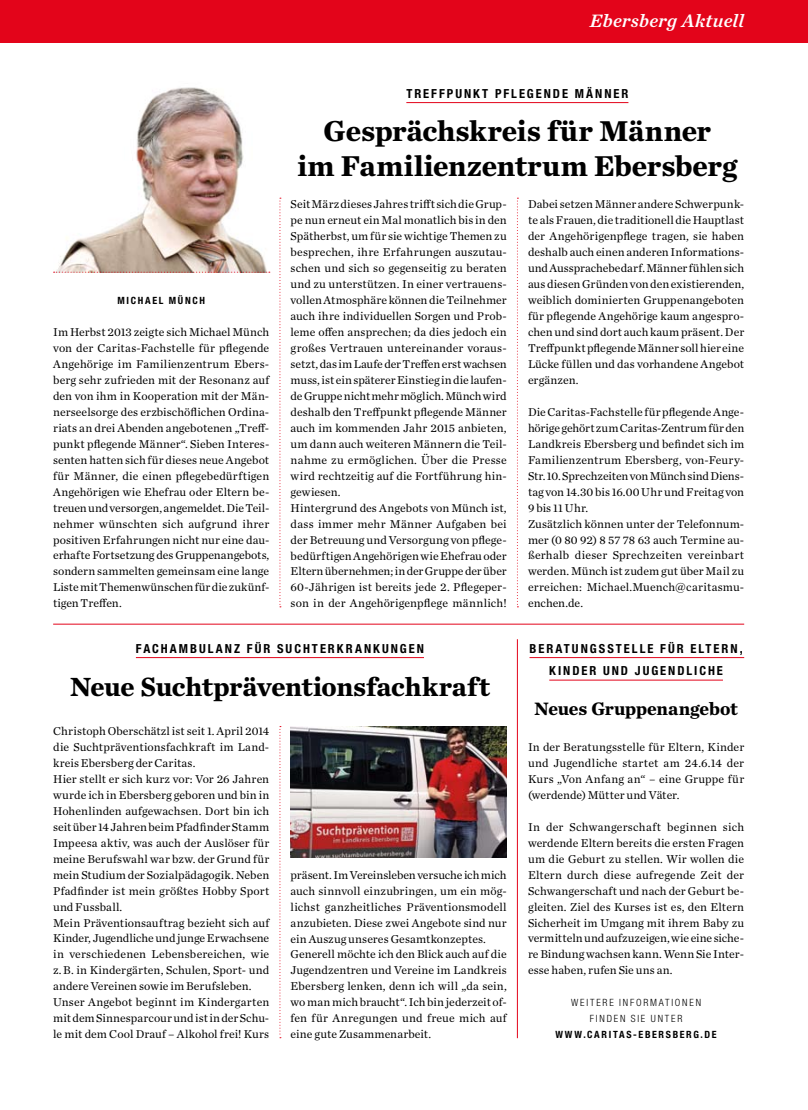
<style>
.page{position:relative;width:808px;height:1110px;background:#fff}
.page>*{position:absolute;margin:0;border:0;box-sizing:border-box;transform-origin:0 0}
.t1{font:700 30px/35px "Chronicle Text G1";letter-spacing:-.005em;color:#000;text-align:center}
.t2{font:700 27.5px "Chronicle Text G1";letter-spacing:-.015em;color:#000}
.t3{font:700 18.75px "Chronicle Text G1";letter-spacing:-.01em;color:#000}
.t4{font:italic 18.75px "Chronicle Text G1 Semi";letter-spacing:.015em;color:#fff}
.t5{font:700 condensed 12.5px/22.5px "Helvetica Neue LT Std";letter-spacing:.16em;color:#000;text-align:center}
.t6{font:11.88px/16px "Chronicle Text G1";letter-spacing:.005em;color:#000;text-align:justify}
.t7{font:700 condensed 10px "Helvetica Neue LT Std";letter-spacing:.165em;color:#000}
.t8{font:300 condensed 10px/16px "Helvetica Neue LT Std";letter-spacing:.18em;color:#000;text-align:center}
</style>
<div class="page">
<div style="left:0;top:0;width:808px;height:43px;background:#e3041a"></div>
<svg style="left:279px;top:726px;width:2px;height:309px"></svg>
<svg style="left:279px;top:198px;width:2px;height:409px"></svg>
<svg style="left:517px;top:198px;width:1px;height:409px"></svg>
<hr style="left:517px;top:639px;width:1px;height:398px;background:#e3041a">
<hr style="left:406px;top:102px;width:222px;height:1px;background:#e3041a">
<img style="left:291px;top:726px;width:216px;height:131px">
<img style="left:53px;top:87px;width:214px;height:185px">
<svg style="left:54px;top:271px;width:216px;height:1px"></svg>
<hr style="left:53px;top:623px;width:691px;height:1px;background:#e3041a">
<hr style="left:136px;top:657px;width:288px;height:1px;background:#e3041a">
<hr style="left:529px;top:657px;width:215px;height:1px;background:#e3041a">
<hr style="left:549px;top:679px;width:174px;height:1px;background:#e3041a">
<h3 class="t4" style="left:590px;top:6px;width:156px">Ebersberg Aktuell</h3>
<p class="t7" style="left:117px;top:294px;width:89px">MICHAEL MÜNCH</p>
<p class="t6" style="left:53px;top:323px;width:218px">Im Herbst 2013 zeigte sich Michael Münch von der Caritas-Fachstelle für pflegende Angehörige im Familienzentrum Ebers&shy;berg sehr zufrieden mit der Resonanz auf den von ihm in Kooperation mit der Män&shy;nerseelsorge des erzbischöflichen Ordina&shy;riats an drei Abenden angebotenen „Treff&shy;punkt pflegende Männer“. Sieben Interes&shy;senten hatten sich für dieses neue Angebot für Männer, die einen pflegebedürftigen Angehörigen wie Ehefrau oder Eltern be&shy;treuen und versorgen, angemeldet. Die Teil&shy;nehmer wünschten sich aufgrund ihrer positiven Erfahrungen nicht nur eine dau&shy;erhafte Fortsetzung des Gruppenangebots, sondern sammelten gemeinsam eine lange Liste mit Themenwünschen für die zukünf&shy;tigen Treffen.</p>
<p class="t5" style="left:406px;top:82px;width:224px">TREFFPUNKT PFLEGENDE MÄNNER</p>
<h1 class="t1" style="left:297px;top:112px;width:441px">Gesprächskreis für Männer<br>im Familienzentrum Ebersberg</h1>
<p class="t6" style="left:291px;top:196px;width:218px;text-align:left">Seit März dieses Jahres trifft sich die Grup&shy;pe nun erneut ein Mal monatlich bis in den Spätherbst, um für sie wichtige Themen zu besprechen, ihre Erfahrungen auszutau&shy;schen und sich so gegenseitig zu beraten und zu unterstützen. In einer vertrauens&shy;vollen Atmosphäre können die Teilnehmer auch ihre individuellen Sorgen und Prob&shy;leme offen ansprechen; da dies jedoch ein großes Vertrauen untereinander voraus&shy;setzt, das im Laufe der Treffen erst wachsen muss, ist ein späterer Einstieg in die laufen&shy;de Gruppe nicht mehr möglich. Münch wird deshalb den Treffpunkt pflegende Männer auch im kommenden Jahr 2015 anbieten, um dann auch weiteren Männern die Teil&shy;nahme zu ermöglichen. Über die Presse wird rechtzeitig auf die Fortführung hin&shy;gewiesen.<br>Hintergrund des Angebots von Münch ist, dass immer mehr Männer Aufgaben bei der Betreuung und Versorgung von pflege&shy;bedürftigen Angehörigen wie Ehefrau oder Eltern übernehmen; in der Gruppe der über 60-Jährigen ist bereits jede 2. Pflegeper&shy;son in der Angehörigenpflege männlich!</p>
<p class="t6" style="left:528px;top:196px;width:218px">Dabei setzen Männer andere Schwerpunk&shy;te als Frauen, die traditionell die Hauptlast der Angehörigenpflege tragen, sie haben deshalb auch einen anderen Informations&shy;und Aussprachebedarf. Männer fühlen sich aus diesen Gründen von den existierenden, weiblich dominierten Gruppenangeboten für pflegende Angehörige kaum angespro&shy;chen und sind dort auch kaum präsent. Der Treffpunkt pflegende Männer soll hier eine Lücke füllen und das vorhandene Angebot ergänzen.</p>
<p class="t6" style="left:528px;top:403px;width:218px;text-align:left">Die Caritas-Fachstelle für pflegende Ange&shy;hörige gehört zum Caritas-Zentrum für den Landkreis Ebersberg und befindet sich im Familienzentrum Ebersberg, von-Feury-Str. 10. Sprechzeiten von Münch sind Diens&shy;tag von 14.30 bis 16.00 Uhr und Freitag von 9 bis 11 Uhr.<br>Zusätzlich können unter der Telefonnum&shy;mer (0 80 92) 8 57 78 63 auch Termine au&shy;ßerhalb dieser Sprechzeiten vereinbart werden. Münch ist zudem gut über Mail zu erreichen: Michael.Muench@caritasmu&shy;enchen.de.</p>
<p class="t5" style="left:136px;top:636px;width:290px">FACHAMBULANZ FÜR SUCHTERKRANKUNGEN</p>
<h2 class="t2" style="left:70px;top:664px;width:422px">Neue Suchtpräventionsfachkraft</h2>
<p class="t6" style="left:53px;top:722px;width:218px;text-align:left">Christoph Oberschätzl ist seit 1. April 2014 die Suchtpräventionsfachkraft im Land&shy;kreis Ebersberg der Caritas.<br>Hier stellt er sich kurz vor: Vor 26 Jahren wurde ich in Ebersberg geboren und bin in Hohenlinden aufgewachsen. Dort bin ich seit über 14 Jahren beim Pfadfinder Stamm Impeesa aktiv, was auch der Auslöser für meine Berufswahl war bzw. der Grund für mein Studium der Sozialpädagogik. Neben Pfadfinder ist mein größtes Hobby Sport und Fussball.<br>Mein Präventionsauftrag bezieht sich auf Kinder, Jugendliche und junge Erwachsene in verschiedenen Lebensbereichen, wie z. B. in Kindergärten, Schulen, Sport- und andere Vereinen sowie im Berufsleben.<br>Unser Angebot beginnt im Kindergarten mit dem Sinnesparcour und ist in der Schu&shy;le mit dem Cool Drauf – Alkohol frei! Kurs</p>
<p class="t6" style="left:291px;top:865px;width:218px;text-align:left">präsent. Im Vereinsleben versuche ich mich auch sinnvoll einzubringen, um ein mög&shy;lichst ganzheitliches Präventionsmodell anzubieten. Diese zwei Angebote sind nur ein Auszug unseres Gesamtkonzeptes.<br>Generell möchte ich den Blick auch auf die Jugendzentren und Vereine im Landkreis Ebersberg lenken, denn ich will „da sein, wo man mich braucht“. Ich bin jederzeit of&shy;fen für Anregungen und freue mich auf eine gute Zusammenarbeit.</p>
<p class="t5" style="left:529px;top:636px;width:215px">BERATUNGSSTELLE FÜR ELTERN,<br>KINDER UND JUGENDLICHE</p>
<h3 class="t3" style="left:534px;top:693px;width:205px">Neues Gruppenangebot</h3>
<p class="t6" style="left:528px;top:738px;width:218px">In der Beratungsstelle für Eltern, Kinder und Jugendliche startet am 24.6.14 der Kurs „Von Anfang an“ – eine Gruppe für (werdende) Mütter und Väter.</p>
<p class="t6" style="left:528px;top:817px;width:218px">In der Schwangerschaft beginnen sich werdende Eltern bereits die ersten Fragen um die Geburt zu stellen. Wir wollen die Eltern durch diese aufregende Zeit der Schwangerschaft und nach der Geburt be&shy;gleiten. Ziel des Kurses ist es, den Eltern Sicherheit im Umgang mit ihrem Baby zu vermitteln und aufzuzeigen, wie eine siche&shy;re Bindung wachsen kann. Wenn Sie Inter&shy;esse haben, rufen Sie uns an.</p>
<p class="t8" style="left:571px;top:994px;width:131px">WEITERE I NFORMATIONEN<br>FINDEN SIE UNTER</p>
<p class="t7" style="left:555px;top:1028px;width:10px">WWW</p>
<p class="t7" style="left:583px;top:1028px;width:135px">.CARITAS-EBERSBERG.DE</p>
</div>
